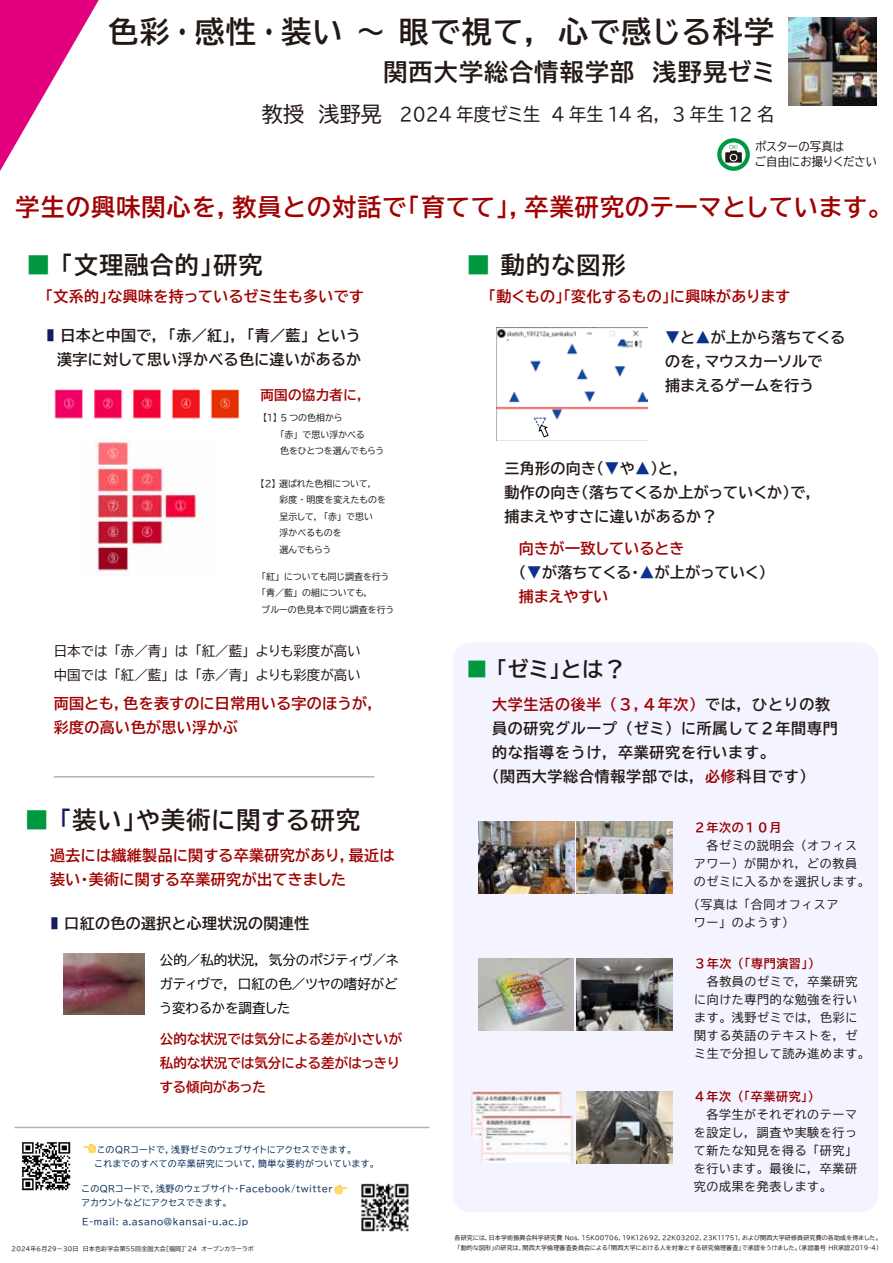
<style>
.page{position:relative;width:893px;height:1263px;background:#fff}
.page>*{position:absolute;margin:0;border:0;box-sizing:border-box;transform-origin:0 0}
.t1{font:30px "BIZ UDP Gothic Bold";letter-spacing:.05em;color:#231815}
.t2{font:24px "BIZ UDP Gothic Bold";letter-spacing:.05em;color:#231815}
.t3{font:24px "BIZ UDP Gothic Bold";letter-spacing:.05em;color:#a00000}
.t4{font:21px "BIZ UDP Gothic Bold";color:#231815}
.t5{font:18px "BIZ UDP Gothic";letter-spacing:.01em;color:#231815;scale:.95 1}
.t6{font:15px/24px "BIZ UDP Gothic Bold";letter-spacing:.025em;color:#a00000}
.t7{font:15px/24px "BIZ UDP Gothic Bold";letter-spacing:.025em;color:#231815}
.t8{font:700 15px "BIZUD Gothic";letter-spacing:.05em;color:#231815}
.t9{font:700 15px "BIZUD Gothic";letter-spacing:.05em;color:#a00000}
.t10{font:13.5px/24px "BIZ UDP Gothic";color:#231815}
.t11{font:13.5px/24px "BIZ UDP Gothic";color:#040000;text-align:justify}
.t12{font:13.5px/24px "BIZ UDP Gothic Bold";color:#a00000}
.t13{font:13.5px "BIZ UDP Gothic Bold";letter-spacing:.025em;color:#a00000}
.t14{font:12px/18px "BIZ UD Gothic";letter-spacing:.05em;color:#231815}
.t15{font:12px "BIZ UD Gothic Bold";letter-spacing:.05em;color:#900}
.t16{font:12px/15px "BIZ UDP Gothic";letter-spacing:.01em;color:#231815;scale:.95 1}
.t17{font:9px/13.5px "BIZ UDP Gothic";letter-spacing:.05em;color:#002a55}
.t18{font:9px/16.5px "BIZ UDP Gothic";color:#231815}
.t19{font:6px/10.5px "BIZ UDP Gothic";letter-spacing:.025em;color:#231815;text-align:center}
.t20{font:5.4px "Koz Go Pr 6 N";color:#2c9449}
.s1{font-size:21px}
.s2{color:#00983e}
.s3{color:#171c61}
.s4{color:#0b308d}
.s5{color:#231815}
.s6{font-family:"Koz Go Pr 6 N"}
.s7{color:#900}
</style>
<div class="page">
<div style="left:453px;top:642px;width:425px;height:570px;background:#f3f4ff;border-radius:18px"></div>
<svg style="left:0;top:0;width:99px;height:171px"></svg>
<hr style="left:14px;top:1127px;width:416px;height:1px;background:#b3b3b4">
<img style="left:361px;top:1183px;width:48px;height:49px">
<img style="left:54px;top:389px;width:186px;height:30px">
<img style="left:95px;top:438px;width:104px;height:138px">
<hr style="left:54px;top:776px;width:320px;height:1px;background:#b3b3b4">
<img style="left:21px;top:1142px;width:50px;height:49px">
<img style="left:64px;top:953px;width:80px;height:61px">
<img style="left:788px;top:18px;width:89px;height:88px">
<img style="left:496px;top:328px;width:152px;height:113px">
<svg style="left:529px;top:417px;width:20px;height:21px"></svg>
<img style="left:478px;top:822px;width:96px;height:72px">
<img style="left:577px;top:822px;width:96px;height:72px">
<img style="left:577px;top:1091px;width:95px;height:72px">
<img style="left:471px;top:1092px;width:91px;height:46px">
<img style="left:482px;top:1116px;width:90px;height:46px">
<img style="left:478px;top:958px;width:96px;height:72px">
<img style="left:577px;top:958px;width:96px;height:72px">
<div style="left:717px;top:138px;width:33px;height:33px;border:4px solid #009844;border-radius:50%"></div>
<svg style="left:725px;top:152px;width:17px;height:11px"></svg>
<div style="left:730px;top:154px;width:7px;height:7px;background:#231815;border-radius:50%"></div>
<div style="left:730px;top:154px;width:7px;height:7px;border:1px solid #fff;border-radius:50%"></div>
<svg style="left:730px;top:151px;width:7px;height:2px"></svg>
<h1 class="t1" style="left:108px;top:17px;width:668px">色彩・感性・装い 〜 眼で視て，心で感じる科学</h1>
<h2 class="t2" style="left:383px;top:60px;width:392px">関西大学総合情報学部　浅野晃ゼミ</h2>
<h3 class="t5" style="left:262px;top:105px;width:541px"><span class="s1">教授　浅野晃</span> 2024 年度ゼミ生　4 年生 14 名， 3 年生 12 名</h3>
<p class="t20" style="left:729px;top:144px;width:10px">OK!</p>
<h3 class="t16" style="left:755px;top:139px;width:130px">ポスターの写真は<br>ご自由にお撮りください</h3>
<h2 class="t3" style="left:16px;top:195px;width:868px">学生の興味関心を，教員との対話で「育てて」，卒業研究のテーマとしています。</h2>
<h2 class="t2" style="left:27px;top:253px;width:238px"><span class="s2">■</span> 「文理融合的」研究</h2>
<h3 class="t6" style="left:46px;top:284px;width:320px">「文系的」な興味を持っているゼミ生も多いです</h3>
<h3 class="t7" style="left:47px;top:323px;width:316px"><span class="s3">■</span> 日本と中国で，「赤／紅」，「青／藍」という　漢字に対して思い浮かべる色に違いがあるか</h3>
<h2 class="t2" style="left:466px;top:253px;width:161px"><span class="s2">■</span> 動的な図形</h2>
<h3 class="t6" style="left:488px;top:284px;width:303px">「動くもの」「変化するもの」に興味があります</h3>
<h3 class="t7" style="left:665px;top:325px;width:181px"><span class="s4">▼</span>と<span class="s4">▲</span>が上から落ちてくるのを，マウスカーソルで<br>捕まえるゲームを行う</h3>
<h3 class="t13" style="left:260px;top:388px;width:106px">両国の協力者に，</h3>
<h3 class="t18" style="left:280px;top:410px;width:106px;text-indent:-17px">【1】 5 つの色相から<br>「赤」で思い浮かべる<br>色をひとつを選んでもらう</h3>
<h3 class="t18" style="left:280px;top:475px;width:108px;text-indent:-19px">【2】 選ばれた色相について，<br>彩度・明度を変えたものを呈示して，「赤」で思い<br>浮かべるものを<br>選んでもらう</h3>
<h3 class="t18" style="left:262px;top:568px;width:134px">「紅」についても同じ調査を行う「青／藍」の組についても，<br>ブルーの色見本で同じ調査を行う</h3>
<h3 class="t7" style="left:504px;top:456px;width:312px">三角形の向き（<span class="s4">▼</span>や<span class="s4">▲</span>）と，<br>動作の向き（落ちてくるか上がっていくか）で，捕まえやすさに違いがあるか？</h3>
<h3 class="t6" style="left:519px;top:536px;width:249px">向きが一致しているとき<br><span class="s5">（</span><span class="s4">▼</span><span class="s5">が落ちてくる・</span><span class="s4">▲</span><span class="s5">が上がっていく）</span>捕まえやすい</h3>
<h3 class="t10" style="left:54px;top:639px;width:309px">日本では「赤／青」は「紅／藍」よりも彩度が高い中国では「紅／藍」は「赤／青」よりも彩度が高い</h3>
<h3 class="t6" style="left:54px;top:691px;width:324px">両国とも，色を表すのに日常用いる字のほうが，彩度の高い色が思い浮かぶ</h3>
<h2 class="t2" style="left:25px;top:808px;width:337px"><span class="s2">■</span> <span class="s3">「</span>装い」や美術に関する研究</h2>
<h3 class="t6" style="left:50px;top:843px;width:346px">過去には繊維製品に関する卒業研究があり，最近は装い・美術に関する卒業研究が出てきました</h3>
<h3 class="t7" style="left:51px;top:911px;width:260px"><span class="s3">■</span> 口紅の色の選択と心理状況の関連性</h3>
<h3 class="t11" style="left:160px;top:948px;width:240px">公的／私的状況，気分のポジティヴ／ネガティヴで，口紅の色／ツヤの嗜好がどう変わるかを調査した</h3>
<h3 class="t12" style="left:160px;top:1026px;width:244px">公的な状況では気分による差が小さいが私的な状況では気分による差がはっきりする傾向があった</h3>
<h3 class="t17" style="left:95px;top:1143px;width:282px"><span class="s6">こ</span>のQRコードで，浅野ゼミのウェブサイトにアクセスできます。<br>これまでのすべての卒業研究について，簡単な要約がついています。</h3>
<h3 class="t17" style="left:82px;top:1182px;width:252px">このQRコードで，浅野のウェブサイト・Facebook/twitterアカウントなどにアクセスできます。</h3>
<h3 class="t17" style="left:82px;top:1215px;width:167px">E-mail: a.asano@kansai-u.ac.jp</h3>
<p class="t19" style="left:12px;top:1243px;width:244px">2024年6月29〜30日　日本色彩学会第55回全国大会［福岡］’24　オープンカラーラボ</p>
<h3 class="t4" style="left:466px;top:659px;width:160px"><span class="s2">■</span> 「ゼミ」とは？</h3>
<h3 class="t9" style="left:492px;top:696px;width:340px">大学生活の後半（３,４年次）<span class="s5">では，ひとりの教</span></h3>
<h3 class="t8" style="left:492px;top:720px;width:347px">員の研究グループ（ゼミ）に所属して２年間専門</h3>
<h3 class="t8" style="left:492px;top:744px;width:284px">的な指導をうけ，卒業研究を行います。</h3>
<h3 class="t8" style="left:484px;top:768px;width:332px">（関西大学総合情報学部では，<span class="s7">必修</span>科目です）</h3>
<h3 class="t15" style="left:694px;top:822px;width:89px">２年次の１０月</h3>
<h3 class="t14" style="left:694px;top:837px;width:177px">　各ゼミの説明会（オフィスアワー）が開かれ，どの教員のゼミに入るかを選択します。</h3>
<h3 class="t14" style="left:694px;top:895px;width:146px;text-indent:-6px">（写真は「合同オフィスアワー」のようす）</h3>
<h3 class="t15" style="left:694px;top:957px;width:127px">３年次（「専門演習」）</h3>
<h3 class="t14" style="left:694px;top:972px;width:177px">　各教員のゼミで，卒業研究に向けた専門的な勉強を行います。浅野ゼミでは，色彩に関する英語のテキストを，ゼミ生で分担して読み進めます。</h3>
<h3 class="t15" style="left:694px;top:1090px;width:128px">４年次（「卒業研究」）</h3>
<h3 class="t14" style="left:694px;top:1105px;width:165px;text-align:justify">　各学生がそれぞれのテーマを設定し，調査や実験を行って新たな知見を得る「研究」を行います。最後に，卒業研究の成果を発表します。</h3>
<p class="t19" style="left:455px;top:1232px;width:426px">各研究には，日本学術振興会科学研究費 Nos. 15K00706，19K12692，22K03202，23K11751，および関西大学研修員研究費の各助成を得ました。「動的な図形」の研究は，関西大学倫理審査委員会による「関西大学における人を対象とする研究倫理審査」で承認をうけました。（承認番号 HR承認2019-4）</p>
</div>
